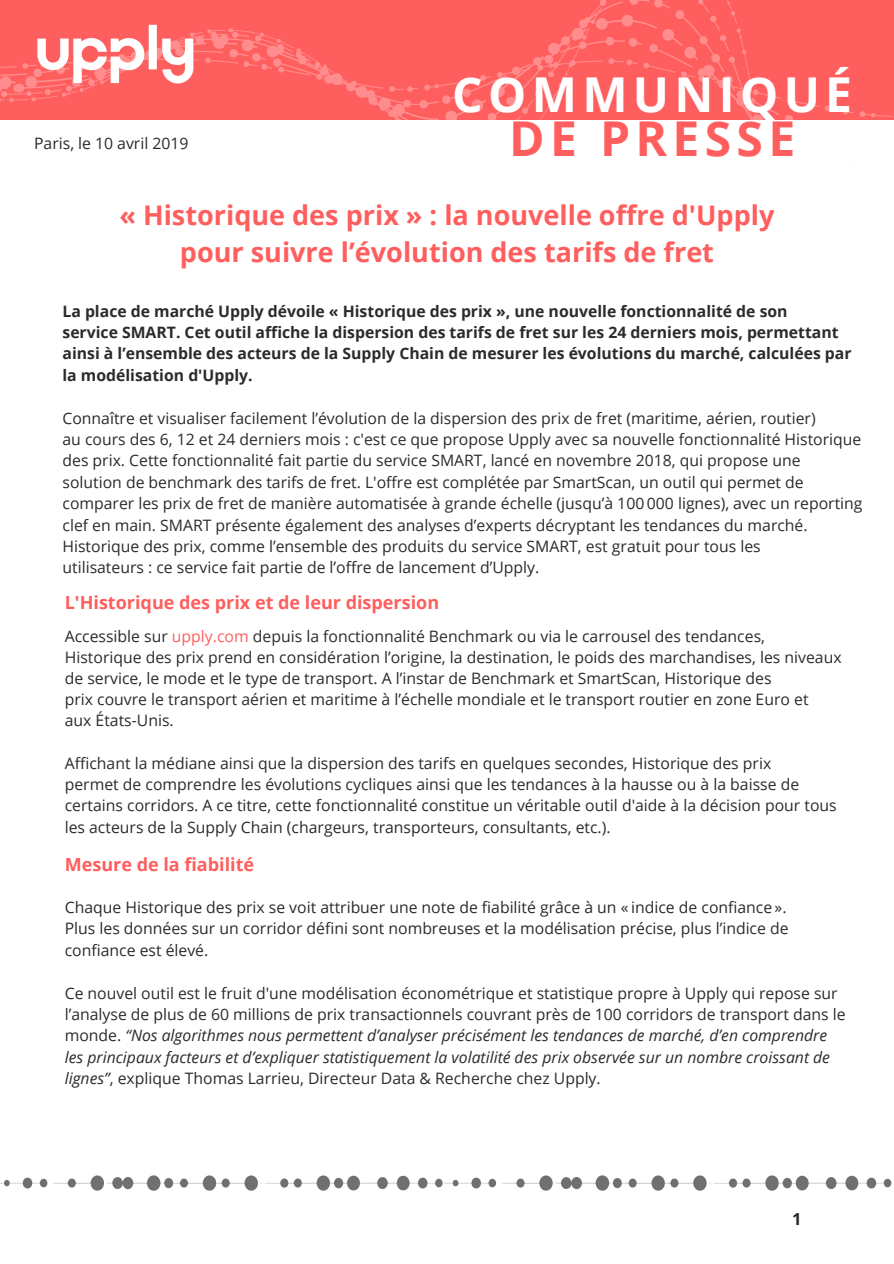
<style>
.page{position:relative;width:894px;height:1264px;background:#fff}
.page>*{position:absolute;margin:0;border:0;box-sizing:border-box;transform-origin:0 0}
.t1{font:700 48px "Open Sans";letter-spacing:.11em;color:#fff}
.t2{font:700 48px "Open Sans";letter-spacing:.11em;color:#ff5e5e}
.t3{font:700 27px/37.2px "Open Sans";color:#ff5e5e;text-align:center}
.t4{font:700 18px "Open Sans";color:#ff5e5e}
.t5{font:700 16.5px "Open Sans";color:#2b2b2b}
.t6{font:15.75px/21.5px "Open Sans";color:#2b2b2b}
.t7{font:700 15.75px/21.5px "Open Sans";color:#2b2b2b}
.s1{color:#ff5e5e}
.s2{font-style:italic}
</style>
<div class="page">
<img style="left:0;top:0;width:893px;height:120px">
<img style="left:7px;top:8px;width:217px;height:93px">
<img style="left:0;top:1175px;width:892px;height:16px">
<p class="t6" style="left:34px;top:132px;width:156px">Paris, le 10 avril 2019</p>
<h1 class="t1" style="left:452px;top:61px;width:401px">COMMUNIQUÉ</h1>
<h1 class="t2" style="left:509px;top:105px;width:287px">DE PRESSE</h1>
<h2 class="t3" style="left:119px;top:196px;width:656px">« Historique des prix » : la nouvelle offre d'Upply pour suivre l’évolution des tarifs de fret</h2>
<p class="t7" style="left:62px;top:300px;width:790px">La place de marché Upply dévoile « Historique des prix », une nouvelle fonctionnalité de son<br>service SMART. Cet outil affiche la dispersion des tarifs de fret sur les 24 derniers mois, permettant ainsi à l’ensemble des acteurs de la Supply Chain de mesurer les évolutions du marché, calculées par la modélisation d'Upply.</p>
<p class="t6" style="left:62px;top:407px;width:801px">Connaître et visualiser facilement l’évolution de la dispersion des prix de fret (maritime, aérien, routier)<br>au cours des 6, 12 et 24 derniers mois : c'est ce que propose Upply avec sa nouvelle fonctionnalité Historique des prix. Cette fonctionnalité fait partie du service SMART, lancé en novembre 2018, qui propose une solution de benchmark des tarifs de fret. L'offre est complétée par SmartScan, un outil qui permet de comparer les prix de fret de manière automatisée à grande échelle (jusqu’à 100 000 lignes), avec un reporting clef en main. SMART présente également des analyses d’experts décryptant les tendances du marché.<br>Historique des prix, comme l’ensemble des produits du service SMART, est gratuit pour tous les<br>utilisateurs : ce service fait partie de l’offre de lancement d’Upply.</p>
<p class="t4" style="left:65px;top:589px;width:376px">L'Historique des prix et de leur dispersion</p>
<p class="t6" style="left:65px;top:625px;width:778px">Accessible sur <span class="s1">upply.com</span> depuis la fonctionnalité Benchmark ou via le carrousel des tendances, Historique des prix prend en considération l’origine, la destination, le poids des marchandises, les niveaux de service, le mode et le type de transport. A l’instar de Benchmark et SmartScan, Historique des<br>prix couvre le transport aérien et maritime à l’échelle mondiale et le transport routier en zone Euro et<br>aux États-Unis.</p>
<p class="t6" style="left:65px;top:752px;width:773px">Affichant la médiane ainsi que la dispersion des tarifs en quelques secondes, Historique des prix<br>permet de comprendre les évolutions cycliques ainsi que les tendances à la hausse ou à la baisse de certains corridors. A ce titre, cette fonctionnalité constitue un véritable outil d'aide à la décision pour tous les acteurs de la Supply Chain (chargeurs, transporteurs, consultants, etc.).</p>
<p class="t4" style="left:65px;top:851px;width:191px">Mesure de la fiabilité</p>
<p class="t6" style="left:65px;top:896px;width:725px">Chaque Historique des prix se voit attribuer une note de fiabilité grâce à un « indice de confiance ».<br>Plus les données sur un corridor défini sont nombreuses et la modélisation précise, plus l’indice de confiance est élevé.</p>
<p class="t6" style="left:65px;top:981px;width:782px">Ce nouvel outil est le fruit d'une modélisation économétrique et statistique propre à Upply qui repose sur l’analyse de plus de 60 millions de prix transactionnels couvrant près de 100 corridors de transport dans le monde. <span class="s2">“Nos algorithmes nous permettent d’analyser précisément les tendances de marché, d’en comprendre les principaux facteurs et d’expliquer statistiquement la volatilité des prix observée sur un nombre croissant de lignes”</span>, explique Thomas Larrieu, Directeur Data &amp; Recherche chez Upply.</p>
<p class="t5" style="left:792px;top:1206px;width:11px">1</p>
</div>
